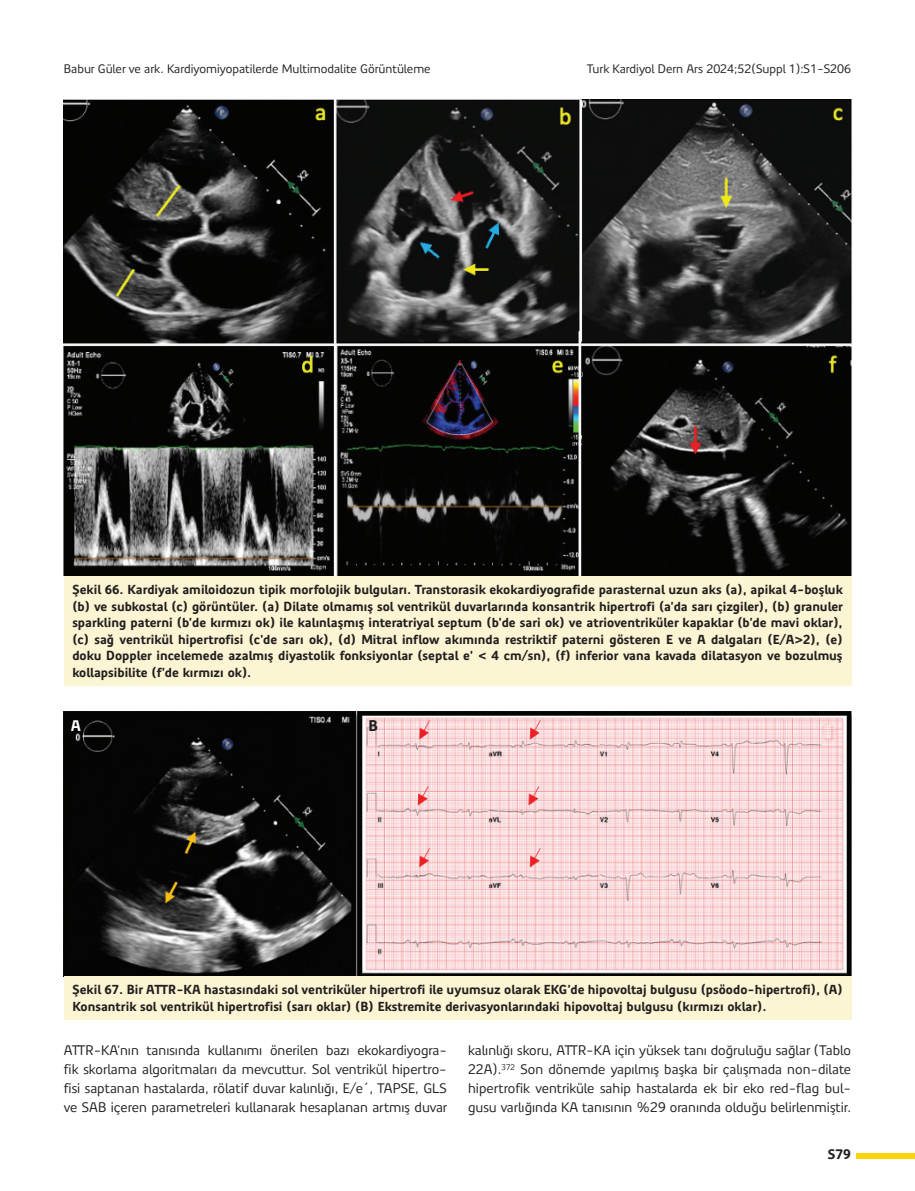
<style>
.page{position:relative;width:915px;height:1191px;background:#fff}
.page>*{position:absolute;margin:0;border:0;box-sizing:border-box;transform-origin:0 0}
.t1{font:15px "Precious Sans Two Regular 12";color:#fff}
.t2{font:15px "Precious Sans Two Regular 12";color:#231f20}
.t3{font:13.5px/19px "Precious Sans Two Regular 2";color:#231f20;text-align:justify}
.t4{font:13.5px "Precious Sans Two Regular 12";color:#231f20}
.t5{font:12.75px/16.5px "Precious Sans Two Regular 12";color:#231f20}
.t6{font:12px "Precious Sans Two Regular 2";color:#231f20}
</style>
<div class="page">
<div style="left:856px;top:1152px;width:58px;height:6px;background:#f8d608"></div>
<img style="left:64px;top:712px;width:786px;height:264px">
<div style="left:64px;top:976px;width:786px;height:43px;background:#fcf5d3"></div>
<div style="left:64px;top:576px;width:786px;height:109px;background:#fcf5d3"></div>
<img style="left:64px;top:100px;width:788px;height:476px">
<p class="t6" style="left:64px;top:61px;width:368px">Babur Güler ve ark. Kardiyomiyopatilerde Multimodalite Görüntüleme</p>
<p class="t6" style="left:586px;top:61px;width:266px">Turk Kardiyol Dern Ars 2024;52(Suppl 1):S1-S206</p>
<p class="t5" style="left:72px;top:582px;width:771px;text-align:justify">Şekil 66. Kardiyak amiloidozun tipik morfolojik bulguları. Transtorasik ekokardiyografide parasternal uzun aks (a), apikal 4-boşluk (b) ve subkostal (c) görüntüler. (a) Dilate olmamış sol ventrikül duvarlarında konsantrik hipertrofi (a’da sarı çizgiler), (b) granuler sparkling paterni (b’de kırmızı ok) ile kalınlaşmış interatriyal septum (b’de sari ok) ve atrioventriküler kapaklar (b’de mavi oklar), (c) sağ ventrikül hipertrofisi (c’de sarı ok), (d) Mitral inflow akımında restriktif paterni gösteren E ve A dalgaları (E/A&gt;2), (e) doku Doppler incelemede azalmış diyastolik fonksiyonlar (septal e’ &lt; 4 cm/sn), (f) inferior vana kavada dilatasyon ve bozulmuş kollapsibilite (f’de kırmızı ok).</p>
<p class="t1" style="left:71px;top:715px;width:12px">A</p>
<p class="t2" style="left:368px;top:715px;width:11px">B</p>
<p class="t5" style="left:72px;top:982px;width:771px">Şekil 67. Bir ATTR-KA hastasındaki sol ventriküler hipertrofi ile uyumsuz olarak EKG’de hipovoltaj bulgusu (psöodo-hipertrofi), (A)<br>Konsantrik sol ventrikül hipertrofisi (sarı oklar) (B) Ekstremite derivasyonlarındaki hipovoltaj bulgusu (kırmızı oklar).</p>
<p class="t3" style="left:64px;top:1040px;width:385px">ATTR-KA’nın tanısında kullanımı önerilen bazı ekokardiyogra&shy;fik skorlama algoritmaları da mevcuttur. Sol ventrikül hipertro&shy;fisi saptanan hastalarda, rölatif duvar kalınlığı, E/e´, TAPSE, GLS ve SAB içeren parametreleri kullanarak hesaplanan artmış duvar</p>
<p class="t3" style="left:468px;top:1040px;width:384px">kalınlığı skoru, ATTR-KA için yüksek tanı doğruluğu sağlar (Tablo 22A).<sup>372</sup> Son dönemde yapılmış başka bir çalışmada non-dilate hipertrofik ventriküle sahip hastalarda ek bir eko red-flag bul&shy;gusu varlığında KA tanısının %29 oranında olduğu belirlenmiştir.</p>
<p class="t4" style="left:827px;top:1144px;width:25px">S79</p>
</div>
